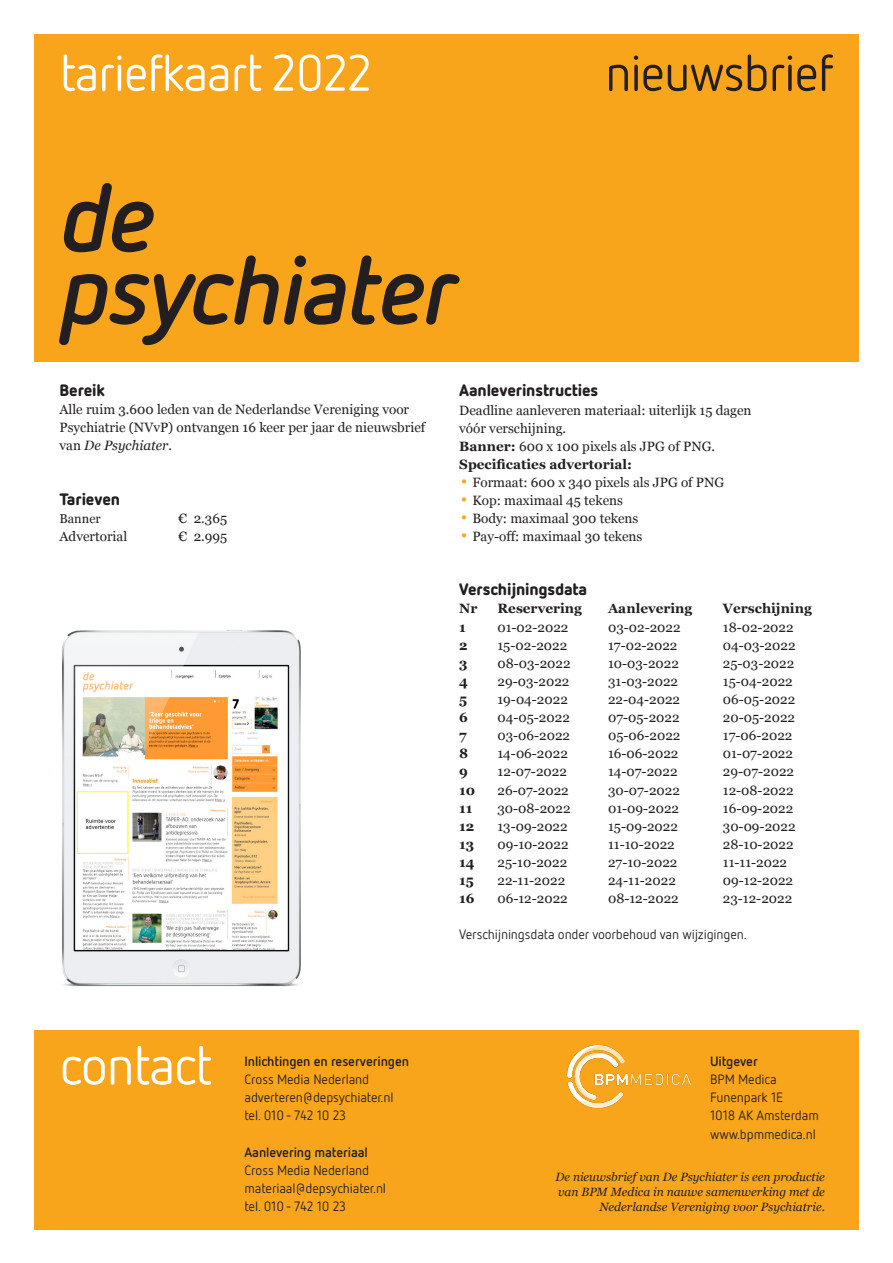
<style>
.page{position:relative;width:893px;height:1263px;background:#fff}
.page>*{position:absolute;margin:0;border:0;box-sizing:border-box;transform-origin:0 0}
._2_kop_middel{font:italic 700 96px "Netto OT";letter-spacing:-.03em;color:#231f20}
._10_nieuws_kop{font:54px "Netto OT";letter-spacing:-.03em;color:#fff}
._10_nieuws_kop-2{font:51px "Netto OT";letter-spacing:-.03em;color:#fff}
._10_nieuws_kop-3{font:51px "Netto OT";letter-spacing:-.03em;color:#231f20}
._5_tussenkop{font:900 16.5px "Netto OT";letter-spacing:-.01em;color:#231f20}
._4_brood_Georgia{font:13.5px/18px "Georgia";color:#231f20}
._4_brood_Netto{font:13.5px "Netto OT";letter-spacing:-.01em;color:#231f20}
._4_brood_Netto-2{font:700 13.5px/18.1px "Netto OT";letter-spacing:-.01em;color:#231f20}
._4_brood_Georgia-2{font:700 13.5px "Georgia";color:#231f20}
._4_brood_Georgia-3{font:12.75px "Georgia";color:#231f20}
._5_tussenkop-2{font:italic 12px/15px "Georgia";color:#231f20;text-align:right}
.s1{font-style:italic}
.s2{font-weight:700}
.s3{font-family:"Netto OT";font-weight:700;font-size:18px;color:#f9a51b}
.s4{font-weight:400}
</style>
<div class="page">
<div style="left:34px;top:34px;width:825px;height:327px;background:#f9a51b"></div>
<div style="left:34px;top:1030px;width:825px;height:199px;background:#f9a51b"></div>
<img style="left:62px;top:629px;width:239px;height:358px">
<img style="left:567px;top:1045px;width:124px;height:63px">
<p class="_10_nieuws_kop-2" style="left:60px;top:42px;width:314px">tariefkaart 2022</p>
<p class="_10_nieuws_kop-3" style="left:605px;top:42px;width:230px">nieuwsbrief</p>
<p class="_2_kop_middel" style="left:60px;top:158px;width:97px">de</p>
<p class="_2_kop_middel" style="left:60px;top:230px;width:398px">psychiater</p>
<p class="_5_tussenkop" style="left:60px;top:380px;width:47px">Bereik</p>
<p class="_4_brood_Georgia" style="left:60px;top:400px;width:367px">Alle ruim 3.600 leden van de Nederlandse Vereniging voor<br>Psychiatrie (NVvP) ontvangen 16 keer per jaar de nieuwsbrief van <span class="s1">De Psychiater.</span></p>
<p class="_5_tussenkop" style="left:60px;top:488px;width:62px">Tarieven</p>
<p class="_4_brood_Georgia-3" style="left:60px;top:509px;width:43px">Banner</p>
<p class="_4_brood_Georgia" style="left:179px;top:509px;width:50px">€ 2.365</p>
<p class="_4_brood_Georgia" style="left:60px;top:527px;width:69px">Advertorial</p>
<p class="_4_brood_Georgia" style="left:179px;top:527px;width:50px">€ 2.995</p>
<p class="_5_tussenkop" style="left:459px;top:380px;width:141px">Aanleverinstructies</p>
<p class="_4_brood_Georgia" style="left:459px;top:401px;width:294px">Deadline aanleveren materiaal: uiterlijk 15 dagen vóór verschijning.<br><span class="s2">Banner:</span> 600 x 100 pixels als JPG of PNG.<br><span class="s2">Specificaties advertorial:</span></p>
<p class="_4_brood_Georgia" style="left:459px;top:472px;width:267px"><span class="s3">•</span> Formaat: 600 x 340 pixels als JPG of PNG</p>
<p class="_4_brood_Georgia" style="left:459px;top:491px;width:165px"><span class="s3">•</span> Kop: maximaal 45 tekens</p>
<p class="_4_brood_Georgia" style="left:459px;top:509px;width:181px"><span class="s3">•</span> Body: maximaal 300 tekens</p>
<p class="_4_brood_Georgia" style="left:459px;top:527px;width:185px"><span class="s3">•</span> Pay-off: maximaal 30 tekens</p>
<p class="_5_tussenkop" style="left:459px;top:579px;width:130px">Verschijningsdata</p>
<p class="_4_brood_Georgia-2" style="left:459px;top:599px;width:20px">Nr</p>
<p class="_4_brood_Georgia-2" style="left:497px;top:599px;width:86px">Reservering</p>
<p class="_4_brood_Georgia-2" style="left:608px;top:599px;width:86px">Aanlevering</p>
<p class="_4_brood_Georgia-2" style="left:723px;top:599px;width:90px">Verschijning</p>
<p class="_4_brood_Georgia-2" style="left:459px;top:617px;width:8px">1</p>
<p class="_4_brood_Georgia" style="left:497px;top:618px;width:72px">01-02-2022</p>
<p class="_4_brood_Georgia" style="left:608px;top:617px;width:74px">03-02-2022</p>
<p class="_4_brood_Georgia" style="left:723px;top:617px;width:72px">18-02-2022</p>
<p class="_4_brood_Georgia-2" style="left:459px;top:635px;width:10px">2</p>
<p class="_4_brood_Georgia" style="left:497px;top:636px;width:71px">15-02-2022</p>
<p class="_4_brood_Georgia" style="left:608px;top:636px;width:71px">17-02-2022</p>
<p class="_4_brood_Georgia" style="left:723px;top:636px;width:74px">04-03-2022</p>
<p class="_4_brood_Georgia-2" style="left:459px;top:653px;width:10px">3</p>
<p class="_4_brood_Georgia" style="left:497px;top:653px;width:75px">08-03-2022</p>
<p class="_4_brood_Georgia" style="left:608px;top:654px;width:72px">10-03-2022</p>
<p class="_4_brood_Georgia" style="left:723px;top:654px;width:73px">25-03-2022</p>
<p class="_4_brood_Georgia-2" style="left:459px;top:671px;width:10px">4</p>
<p class="_4_brood_Georgia" style="left:497px;top:672px;width:73px">29-03-2022</p>
<p class="_4_brood_Georgia" style="left:608px;top:672px;width:71px">31-03-2022</p>
<p class="_4_brood_Georgia" style="left:723px;top:672px;width:71px">15-04-2022</p>
<p class="_4_brood_Georgia-2" style="left:459px;top:689px;width:10px">5</p>
<p class="_4_brood_Georgia" style="left:497px;top:691px;width:72px">19-04-2022</p>
<p class="_4_brood_Georgia" style="left:608px;top:691px;width:74px">22-04-2022</p>
<p class="_4_brood_Georgia" style="left:723px;top:691px;width:74px">06-05-2022</p>
<p class="_4_brood_Georgia-2" style="left:459px;top:707px;width:10px">6</p>
<p class="_4_brood_Georgia" style="left:497px;top:709px;width:74px">04-05-2022</p>
<p class="_4_brood_Georgia" style="left:608px;top:709px;width:73px">07-05-2022</p>
<p class="_4_brood_Georgia" style="left:723px;top:709px;width:74px">20-05-2022</p>
<p class="_4_brood_Georgia-2" style="left:459px;top:725px;width:9px">7</p>
<p class="_4_brood_Georgia" style="left:497px;top:727px;width:74px">03-06-2022</p>
<p class="_4_brood_Georgia" style="left:608px;top:727px;width:74px">05-06-2022</p>
<p class="_4_brood_Georgia" style="left:723px;top:727px;width:71px">17-06-2022</p>
<p class="_4_brood_Georgia-2" style="left:459px;top:743px;width:11px">8</p>
<p class="_4_brood_Georgia" style="left:497px;top:745px;width:72px">14-06-2022</p>
<p class="_4_brood_Georgia" style="left:608px;top:745px;width:72px">16-06-2022</p>
<p class="_4_brood_Georgia" style="left:723px;top:745px;width:72px">01-07-2022</p>
<p class="_4_brood_Georgia-2" style="left:459px;top:761px;width:10px">9</p>
<p class="_4_brood_Georgia" style="left:497px;top:763px;width:71px">12-07-2022</p>
<p class="_4_brood_Georgia" style="left:608px;top:762px;width:71px">14-07-2022</p>
<p class="_4_brood_Georgia" style="left:723px;top:762px;width:73px">29-07-2022</p>
<p class="_4_brood_Georgia-2" style="left:459px;top:780px;width:18px">10</p>
<p class="_4_brood_Georgia" style="left:497px;top:780px;width:73px">26-07-2022</p>
<p class="_4_brood_Georgia" style="left:608px;top:781px;width:73px">30-07-2022</p>
<p class="_4_brood_Georgia" style="left:723px;top:781px;width:72px">12-08-2022</p>
<p class="_4_brood_Georgia-2" style="left:459px;top:798px;width:15px">11</p>
<p class="_4_brood_Georgia" style="left:497px;top:799px;width:75px">30-08-2022</p>
<p class="_4_brood_Georgia" style="left:608px;top:799px;width:73px">01-09-2022</p>
<p class="_4_brood_Georgia" style="left:723px;top:798px;width:72px">16-09-2022</p>
<p class="_4_brood_Georgia-2" style="left:459px;top:816px;width:17px">12</p>
<p class="_4_brood_Georgia" style="left:497px;top:817px;width:72px">13-09-2022</p>
<p class="_4_brood_Georgia" style="left:608px;top:817px;width:71px">15-09-2022</p>
<p class="_4_brood_Georgia" style="left:723px;top:817px;width:74px">30-09-2022</p>
<p class="_4_brood_Georgia-2" style="left:459px;top:834px;width:17px">13</p>
<p class="_4_brood_Georgia" style="left:497px;top:835px;width:73px">09-10-2022</p>
<p class="_4_brood_Georgia" style="left:608px;top:835px;width:68px">11-10-2022</p>
<p class="_4_brood_Georgia" style="left:723px;top:835px;width:72px">28-10-2022</p>
<p class="_4_brood_Georgia-2" style="left:459px;top:852px;width:17px">14</p>
<p class="_4_brood_Georgia" style="left:497px;top:853px;width:71px">25-10-2022</p>
<p class="_4_brood_Georgia" style="left:608px;top:853px;width:71px">27-10-2022</p>
<p class="_4_brood_Georgia" style="left:723px;top:853px;width:66px">11-11-2022</p>
<p class="_4_brood_Georgia-2" style="left:459px;top:870px;width:16px">15</p>
<p class="_4_brood_Georgia" style="left:497px;top:872px;width:69px">22-11-2022</p>
<p class="_4_brood_Georgia" style="left:608px;top:871px;width:69px">24-11-2022</p>
<p class="_4_brood_Georgia" style="left:723px;top:871px;width:72px">09-12-2022</p>
<p class="_4_brood_Georgia-2" style="left:459px;top:888px;width:17px">16</p>
<p class="_4_brood_Georgia" style="left:497px;top:890px;width:72px">06-12-2022</p>
<p class="_4_brood_Georgia" style="left:608px;top:890px;width:72px">08-12-2022</p>
<p class="_4_brood_Georgia" style="left:723px;top:890px;width:71px">23-12-2022</p>
<p class="_4_brood_Netto" style="left:459px;top:926px;width:289px">Verschijningsdata onder voorbehoud van wijzigingen.</p>
<p class="_10_nieuws_kop" style="left:60px;top:1032px;width:154px">contact</p>
<p class="_4_brood_Netto-2" style="left:710px;top:1052px;width:49px">Uitgever</p>
<p class="_4_brood_Netto-2" style="left:244px;top:1052px;width:166px">Inlichtingen en reserveringen<br><span class="s4">Cross Media Nederland</span></p>
<p class="_4_brood_Netto" style="left:244px;top:1089px;width:151px">adverteren@depsychiater.nl</p>
<p class="_4_brood_Netto" style="left:244px;top:1107px;width:103px">tel. 010 - 742 10 23</p>
<p class="_4_brood_Netto-2" style="left:244px;top:1142px;width:126px">Aanlevering materiaal<br><span class="s4">Cross Media Nederland</span></p>
<p class="_4_brood_Netto" style="left:244px;top:1180px;width:143px">materiaal@depsychiater.nl</p>
<p class="_4_brood_Netto" style="left:244px;top:1198px;width:103px">tel. 010 - 742 10 23</p>
<p class="_4_brood_Netto" style="left:710px;top:1071px;width:68px">BPM Medica</p>
<p class="_4_brood_Netto" style="left:710px;top:1089px;width:74px">Funenpark 1E</p>
<p class="_4_brood_Netto" style="left:710px;top:1107px;width:110px">1018 AK Amsterdam</p>
<p class="_4_brood_Netto" style="left:710px;top:1125px;width:107px">www.bpmmedica.nl</p>
<p class="_5_tussenkop-2" style="left:555px;top:1169px;width:271px">De nieuwsbrief van De Psychiater is een productie van BPM Medica in nauwe samenwerking met de<br>Nederlandse Vereniging voor Psychiatrie.</p>
</div>
